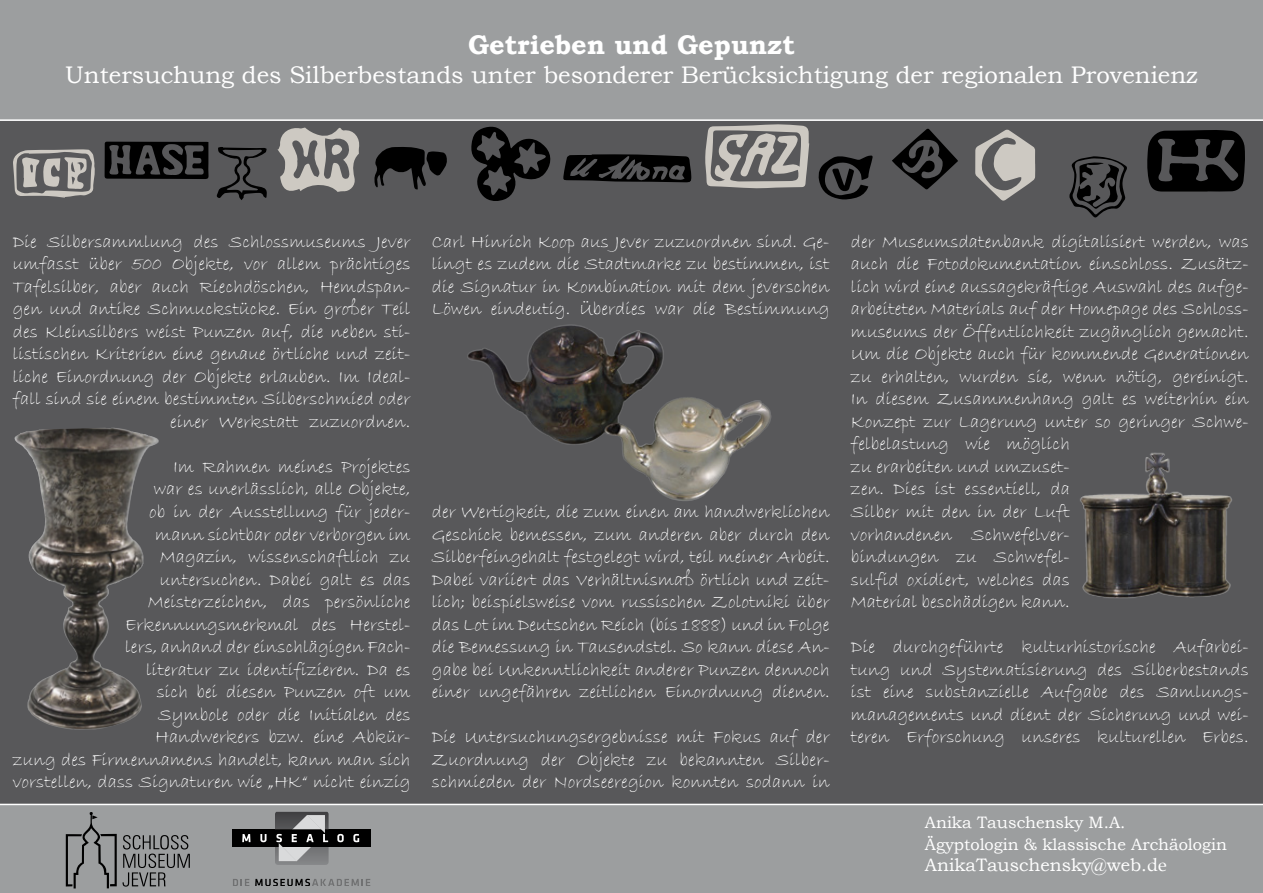
<style>
.page{position:relative;width:1263px;height:893px;background:#fff}
.page>*{position:absolute;margin:0;border:0;box-sizing:border-box;transform-origin:0 0}
.t1{font:700 27px "Bookman Old Style";color:#fff}
.t2{font:24px "Bookman Old Style";color:#fff}
.t3{font:18.75px/22.5px "Bradley Hand ITC";color:#fff;text-align:justify}
.t4{font:18px "Bookman Old Style";color:#fff}
.t5{font:16.5px/21.6px "Bookman Old Style";color:#fff}
.s1{font-family:"Book Antiqua"}
</style>
<div class="page">
<div style="left:0;top:121px;width:1263px;height:683px;background:#58585a"></div>
<div style="left:0;top:805px;width:1263px;height:88px;background:#9c9e9f"></div>
<div style="left:0;top:0;width:1263px;height:121px;background:#9c9e9f"></div>
<img style="left:12px;top:428px;width:146px;height:304px">
<img style="left:464px;top:317px;width:326px;height:187px">
<svg style="left:892px;top:128px;width:66px;height:62px"></svg>
<svg style="left:374px;top:147px;width:73px;height:43px"></svg>
<svg style="left:105px;top:142px;width:104px;height:37px"></svg>
<svg style="left:1147px;top:130px;width:98px;height:62px"></svg>
<svg style="left:216px;top:147px;width:51px;height:53px"></svg>
<svg style="left:470px;top:125px;width:83px;height:75px"></svg>
<svg style="left:818px;top:155px;width:55px;height:45px"></svg>
<svg style="left:1069px;top:156px;width:58px;height:62px"></svg>
<svg style="left:563px;top:154px;width:128px;height:28px"></svg>
<svg style="left:705px;top:124px;width:104px;height:64px"></svg>
<svg style="left:975px;top:130px;width:60px;height:71px"></svg>
<svg style="left:277px;top:127px;width:84px;height:67px"></svg>
<img style="left:1070px;top:446px;width:178px;height:162px">
<svg style="left:13px;top:149px;width:83px;height:49px"></svg>
<div style="left:233px;top:830px;width:137px;height:16px;background:#000"></div>
<svg style="left:242px;top:834px;width:8px;height:8px"></svg>
<svg style="left:260px;top:834px;width:6px;height:8px"></svg>
<svg style="left:275px;top:812px;width:54px;height:53px"></svg>
<svg style="left:337px;top:834px;width:7px;height:8px"></svg>
<svg style="left:353px;top:834px;width:6px;height:8px"></svg>
<svg style="left:233px;top:879px;width:16px;height:7px"></svg>
<svg style="left:255px;top:879px;width:115px;height:7px"></svg>
<svg style="left:66px;top:812px;width:51px;height:76px"></svg>
<svg style="left:123px;top:835px;width:67px;height:52px"></svg>
<h1 class="t1" style="left:468px;top:25px;width:328px">Getrieben und Gepunzt</h1>
<p class="t2" style="left:65px;top:59px;width:1134px">Untersuchung des Silberbestands unter besonderer Berücksichtigung der regionalen Provenienz</p>
<p class="t3" style="left:13px;top:231px;width:399px;text-align:right">Die Silbersammlung des Schlossmuseums Jever umfasst über 500 Objekte, vor allem prächtiges Tafelsilber, aber auch Riechdöschen, Hemdspan&shy;gen und antike Schmuckstücke. Ein großer Teil des Kleinsilbers weist Punzen auf, die neben sti&shy;listischen Kriterien eine genaue örtliche und zeit&shy;liche Einordnung der Objekte erlauben. Im Ideal&shy;fall sind sie einem bestimmten Silberschmied oder einer Werkstatt zuzuordnen.</p>
<p class="t3" style="left:13px;top:456px;width:399px;text-align:right">Im Rahmen meines Projektes<br>war es unerlässlich, alle Objekte,<br>ob in der Ausstellung für jeder-<br>mann sichtbar oder verborgen im<br>Magazin, wissenschaftlich zu<br>untersuchen. Dabei galt es das<br>Meisterzeichen, das persönliche Erkennungsmerkmal des Herstel-<br>lers, anhand der einschlägigen Fach-<br>literatur zu identifizieren. Da es<br>sich bei diesen Punzen oft um<br>Symbole oder die Initialen des<br>Handwerkers bzw. eine Abkür-<br>zung des Firmennamens handelt, kann man sich vorstellen, dass Signaturen wie „HK“ nicht einzig</p>
<p class="t3" style="left:432px;top:231px;width:399px">Carl Hinrich Koop aus Jever zuzuordnen sind. Ge&shy;lingt es zudem die Stadtmarke zu bestimmen, ist die Signatur in Kombination mit dem jeverschen Löwen eindeutig. Überdies war die Bestimmung</p>
<p class="t3" style="left:432px;top:501px;width:399px">der Wertigkeit, die zum einen am handwerklichen Geschick bemessen, zum anderen aber durch den Silberfeingehalt festgelegt wird, teil meiner Arbeit.<br>Dabei variiert das Verhältnismaß örtlich und zeit&shy;lich; beispielsweise vom russischen Zolotniki über das Lot im Deutschen Reich (bis 1888) und in Folge die Bemessung in Tausendstel. So kann diese An&shy;gabe bei Unkenntlichkeit anderer Punzen dennoch einer ungefähren zeitlichen Einordnung dienen.</p>
<p class="t3" style="left:432px;top:726px;width:399px">Die Untersuchungsergebnisse mit Fokus auf der Zuordnung der Objekte zu bekannten Silber&shy;schmieden der Nordseeregion konnten sodann in</p>
<p class="t3" style="left:851px;top:231px;width:399px;text-align:left">der Museumsdatenbank digitalisiert werden, was auch die Fotodokumentation einschloss. Zusätz&shy;lich wird eine aussagekräftige Auswahl des aufge&shy;arbeiteten Materials auf der Homepage des Schloss&shy;museums der Öffentlichkeit zugänglich gemacht.<br>Um die Objekte auch für kommende Generationen zu erhalten, wurden sie, wenn nötig, gereinigt.<br>In diesem Zusammenhang galt es weiterhin ein Konzept zur Lagerung unter so geringer Schwe&shy;felbelastung wie möglich<br>zu erarbeiten und umzuset-<br>zen. Dies ist essentiell, da<br>Silber mit den in der Luft<br>vorhandenen Schwefelver-<br>bindungen zu Schwefel-<br>sulfid oxidiert, welches das<br>Material beschädigen kann.</p>
<p class="t3" style="left:851px;top:636px;width:399px">Die durchgeführte kulturhistorische Aufarbei&shy;tung und Systematisierung des Silberbestands ist eine substanzielle Aufgabe des Samlungs&shy;managements und dient der Sicherung und wei&shy;teren Erforschung unseres kulturellen Erbes.</p>
<p class="t5" style="left:925px;top:812px;width:303px">Anika Tauschensky M.A.<br>Ägyptologin &amp; klassische Archäologin</p>
<p class="t4" style="left:925px;top:854px;width:243px">AnikaTauschensky@web.<span class="s1">de</span></p>
</div>
